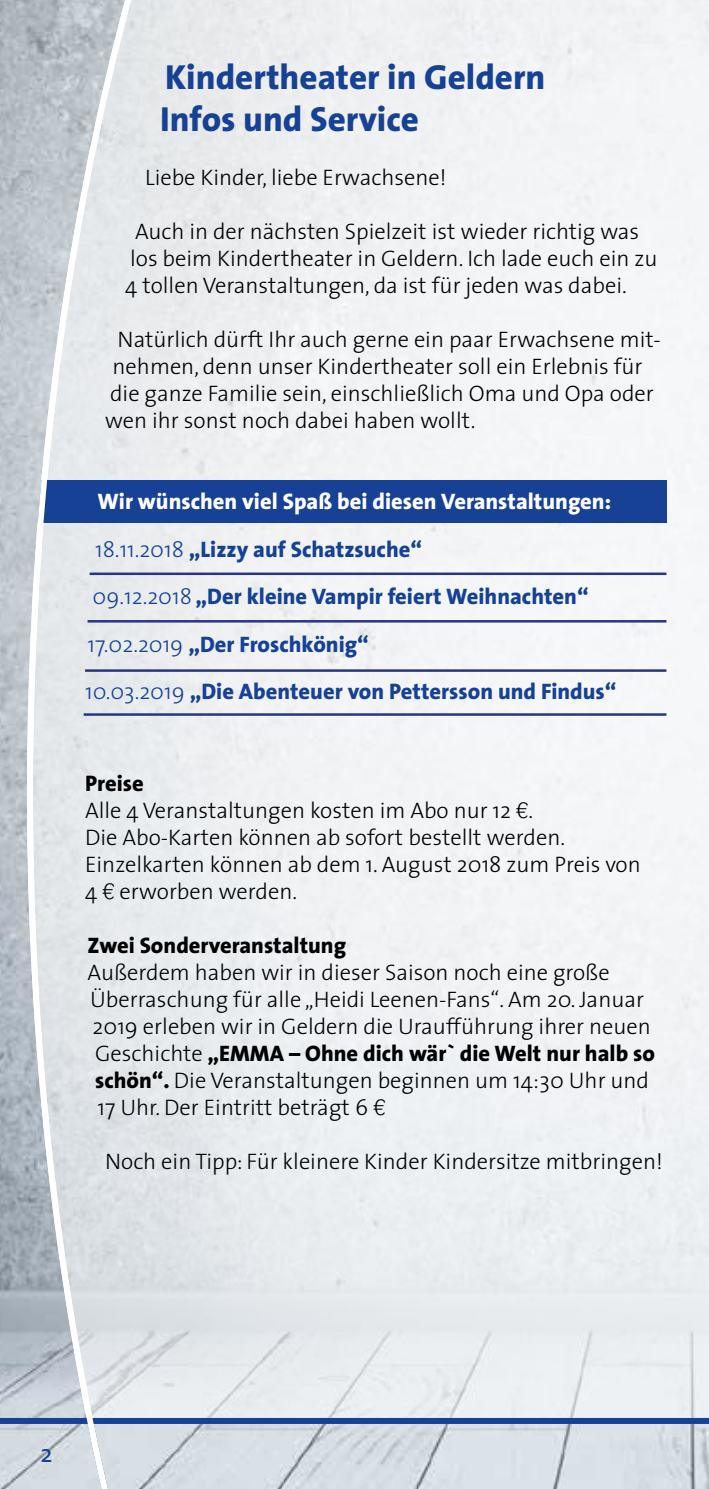
<style>
.page{position:relative;width:709px;height:1489px;background:#fff}
.page>*{position:absolute;margin:0;border:0;box-sizing:border-box;transform-origin:0 0}
.t1{font:800 35px/42px "The Sans";color:#164194}
.t2{font:25px "The Sans";color:#164194}
.t3{font:300 22.5px/27px "The Sans";color:#000}
.t4{font:800 22.5px "The Sans";color:#164194}
.t5{font:800 22.5px "The Sans";color:#000}
.t6{font:800 22.5px "The Sans";color:#fff}
.s1{font-weight:300}
.s2{font-weight:800}
.s3{font-family:"Helvetica"}
</style>
<div class="page">
<img style="left:222px;top:0;width:487px;height:1417px">
<div style="left:0;top:480px;width:666px;height:42px;background:#164194"></div>
<hr style="left:90px;top:572px;width:576px;height:3px;background:#283583">
<hr style="left:88px;top:620px;width:578px;height:2px;background:#283583">
<hr style="left:85px;top:669px;width:581px;height:2px;background:#283583">
<hr style="left:84px;top:713px;width:582px;height:2px;background:#283583">
<img style="left:0;top:0;width:24px;height:1417px">
<svg style="left:0;top:1423px;width:24px;height:65px;background:#cbd3da"></svg>
<img style="left:222px;top:1423px;width:487px;height:65px">
<div style="left:0;top:1417px;width:709px;height:6px;background:#164194"></div>
<svg style="left:24px;top:0;width:198px;height:1488px;background:#d7dce2"></svg>
<h1 class="t1" style="left:160px;top:55px;width:387px">Kindertheater in Geldern<br>Infos und Service</h1>
<p class="t3" style="left:145px;top:163px;width:303px">Liebe Kinder, liebe Erwachsene!</p>
<p class="t3" style="left:125px;top:217px;width:534px;text-indent:10px">Auch in der nächsten Spielzeit ist wieder richtig was los beim Kindertheater in Geldern. Ich lade euch ein zu<br>4 tollen Veranstaltungen, da ist für jeden was dabei.</p>
<p class="t3" style="left:118px;top:325px;width:544px">Natürlich dürft Ihr auch gerne ein paar Erwachsene mit-</p>
<p class="t3" style="left:113px;top:352px;width:531px">nehmen, denn unser Kindertheater soll ein Erlebnis für</p>
<p class="t3" style="left:110px;top:379px;width:545px">die ganze Familie sein, einschließlich Oma und Opa oder</p>
<p class="t3" style="left:105px;top:406px;width:372px">wen ihr sonst noch dabei haben wollt.</p>
<p class="t6" style="left:98px;top:482px;width:515px">Wir wünschen viel Spaß bei diesen Veranstaltungen:</p>
<p class="t4" style="left:95px;top:530px;width:328px"><span class="s1">18.11.2018</span> „Lizzy auf Schatzsuche“</p>
<p class="t4" style="left:93px;top:577px;width:497px"><span class="s1">09.12.2018</span> „Der kleine Vampir feiert Weihnachten“</p>
<p class="t4" style="left:88px;top:625px;width:283px"><span class="s1">17.02.2019</span> „Der Froschkönig“</p>
<p class="t4" style="left:85px;top:672px;width:533px"><span class="s1">10.03.2019</span> „Die Abenteuer von Pettersson und Findus“</p>
<p class="t3" style="left:85px;top:769px;width:557px"><span class="s2">Preise<br></span>Alle 4 Veranstaltungen kosten im Abo nur 12 <span class="s3">€</span>.<br>Die Abo-Karten können ab sofort bestellt werden.<br>Einzelkarten können ab dem 1. August 2018 zum Preis von 4 <span class="s3">€</span> erworben werden.</p>
<p class="t5" style="left:88px;top:926px;width:260px">Zwei Sonderveranstaltung</p>
<p class="t3" style="left:88px;top:958px;width:523px">Außerdem haben wir in dieser Saison noch eine große</p>
<p class="t3" style="left:90px;top:985px;width:555px">Überraschung für alle „Heidi Leenen-Fans“. Am 20. Januar</p>
<p class="t3" style="left:93px;top:1012px;width:560px">2019 erleben wir in Geldern die Uraufführung ihrer neuen</p>
<p class="t5" style="left:95px;top:1034px;width:561px"><span class="s1">Geschichte</span> „EMMA – Ohne dich wär` die Welt nur halb so</p>
<p class="t3" style="left:95px;top:1066px;width:555px"><span class="s2">schön“.</span> Die Veranstaltungen beginnen um 14:30 Uhr und</p>
<p class="t3" style="left:98px;top:1093px;width:289px">17 Uhr. Der Eintritt beträgt 6 <span class="s3">€</span></p>
<p class="t3" style="left:105px;top:1147px;width:559px">Noch ein Tipp: Für kleinere Kinder Kindersitze mitbringen!</p>
<p class="t2" style="left:40px;top:1432px;width:14px">2</p>
</div>
